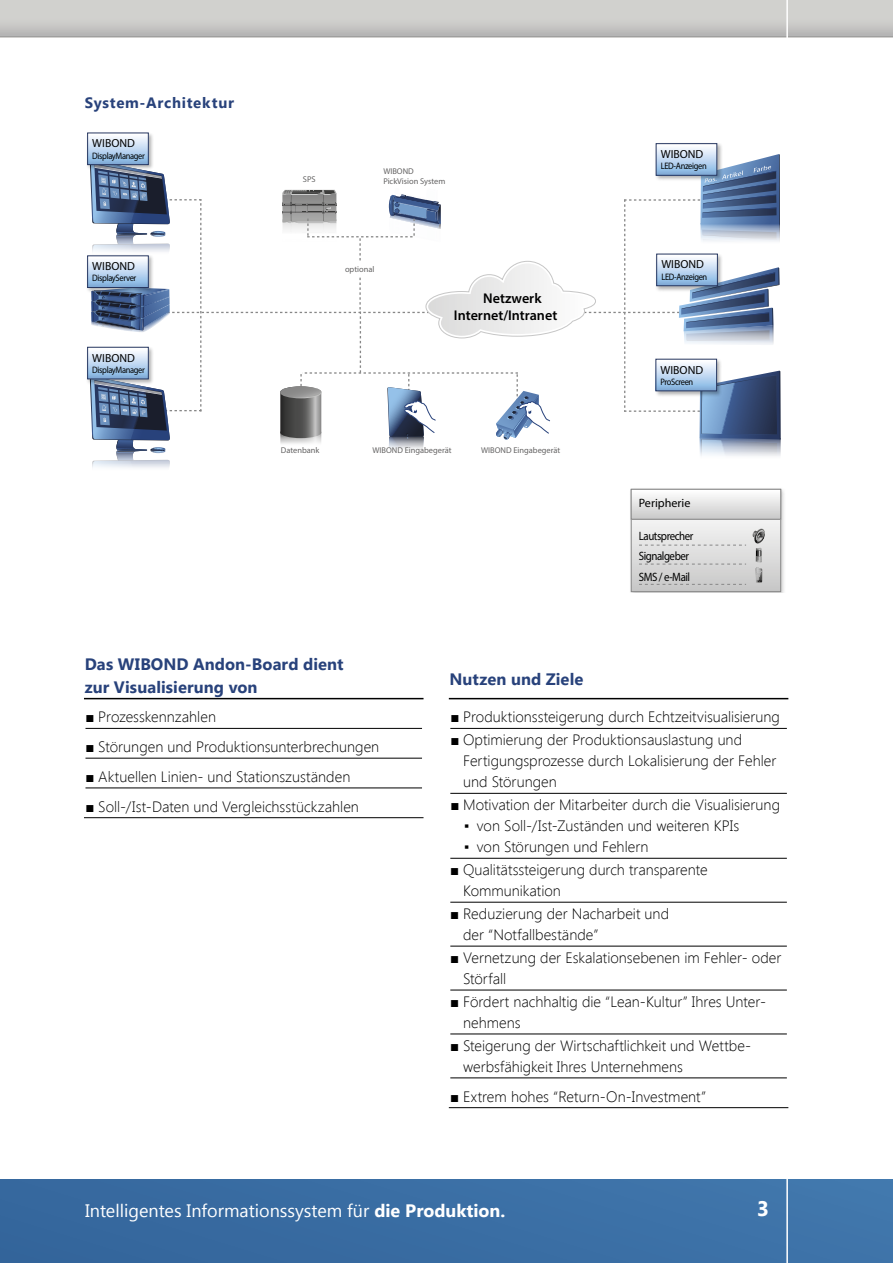
<style>
.page{position:relative;width:893px;height:1263px;background:#fff}
.page>*{position:absolute;margin:0;border:0;box-sizing:border-box;transform-origin:0 0}
.t1{font:700 21px "Segoe UI";color:#fff}
.t2{font:18px "Segoe UI";color:#fff}
.t3{font:700 16.5px/22.5px "Segoe UI";letter-spacing:.005em;color:#28427b}
.t4{font:300 15px/21px "Segoe UI";color:#000}
.t5{font:700 15px "Segoe UI";letter-spacing:.05em;color:#28427b}
.t6{font:600 14.1px/17px "Myriad Pro";color:#000}
.t7{font:12.15px/20.5px "Myriad Pro";letter-spacing:-.04em;color:#000;scale:.9 1}
.t8{font:12.15px "Myriad Pro";color:#000}
.t9{font:11.7px "Myriad Pro";color:#000}
.t10{font:9.45px "Myriad Pro";letter-spacing:-.04em;color:#000;scale:.9 1}
.t11{font:8.4px/10.1px "Myriad Pro";color:#646363}
.s1{font-family:"Arial";font-weight:700}
.s2{font-weight:700}
</style>
<div class="page">
<div style="left:0;top:0;width:893px;height:37px;background:#9f9f9e"></div>
<div style="left:0;top:0;width:893px;height:36px;background:linear-gradient(to bottom,#d9d9d5,#bebdbc)"></div>
<div style="left:0;top:1180px;width:893px;height:83px;background:#3a6ea4"></div>
<hr style="left:786px;top:0;width:2px;height:1263px;background:#fff">
<hr style="left:85px;top:728px;width:337px;height:1px;background:#000">
<hr style="left:85px;top:758px;width:337px;height:1px;background:#000">
<hr style="left:85px;top:788px;width:337px;height:1px;background:#000">
<hr style="left:84px;top:817px;width:339px;height:1px;background:#000">
<hr style="left:84px;top:698px;width:339px;height:1px;background:#000">
<hr style="left:450px;top:728px;width:337px;height:1px;background:#000">
<hr style="left:450px;top:793px;width:337px;height:1px;background:#000">
<hr style="left:450px;top:858px;width:337px;height:1px;background:#000">
<hr style="left:450px;top:902px;width:337px;height:1px;background:#000">
<hr style="left:450px;top:946px;width:337px;height:1px;background:#000">
<hr style="left:450px;top:990px;width:337px;height:1px;background:#000">
<hr style="left:450px;top:1034px;width:337px;height:1px;background:#000">
<hr style="left:450px;top:1078px;width:337px;height:1px;background:#000">
<hr style="left:449px;top:1107px;width:339px;height:1px;background:#000">
<hr style="left:449px;top:698px;width:339px;height:1px;background:#000">
<img style="left:655px;top:143px;width:67px;height:11px">
<div style="left:656px;top:144px;width:61px;height:31px;background:linear-gradient(to right,#eef4fc,#eef4fc)"></div>
<div style="left:656px;top:143px;width:61px;height:33px;border:1px solid #273760"></div>
<div style="left:631px;top:489px;width:150px;height:103px;background:#c8c8c8"></div>
<div style="left:631px;top:489px;width:150px;height:103px;border:1px solid #878787"></div>
<img style="left:87px;top:132px;width:66px;height:37px">
<svg style="left:89px;top:135px;width:58px;height:28px"></svg>
<div style="left:87px;top:133px;width:62px;height:32px;border:1px solid #273760"></div>
<svg style="left:89px;top:260px;width:1px;height:26px"></svg>
<div style="left:87px;top:255px;width:62px;height:33px;border:1px solid #273760"></div>
<img style="left:87px;top:346px;width:3px;height:38px">
<svg style="left:89px;top:349px;width:1px;height:28px"></svg>
<div style="left:87px;top:347px;width:62px;height:32px;border:1px solid #273760"></div>
<svg style="left:90px;top:154px;width:691px;height:431px"></svg>
<p class="t5" style="left:85px;top:92px;width:151px">System-Architektur</p>
<p class="t9" style="left:92px;top:136px;width:44px">WIBOND</p>
<p class="t10" style="left:92px;top:150px;width:60px">DisplayManager</p>
<p class="t9" style="left:92px;top:259px;width:44px">WIBOND</p>
<p class="t10" style="left:92px;top:272px;width:50px">DisplayServer</p>
<p class="t9" style="left:92px;top:350px;width:44px">WIBOND</p>
<p class="t10" style="left:92px;top:364px;width:60px">DisplayManager</p>
<p class="t11" style="left:303px;top:174px;width:14px">SPS</p>
<p class="t11" style="left:383px;top:166px;width:64px">WIBOND<br>PickVision System</p>
<p class="t11" style="left:345px;top:264px;width:31px">optional</p>
<p class="t6" style="left:454px;top:290px;width:105px;text-indent:29px">Netzwerk<br>Internet/Intranet</p>
<p class="t11" style="left:281px;top:444px;width:40px">Datenbank</p>
<p class="t11" style="left:372px;top:444px;width:81px">WIBOND Eingabegerät</p>
<p class="t11" style="left:481px;top:444px;width:81px">WIBOND Eingabegerät</p>
<p class="t9" style="left:661px;top:147px;width:44px">WIBOND</p>
<p class="t10" style="left:661px;top:160px;width:53px">LED-Anzeigen</p>
<p class="t9" style="left:661px;top:257px;width:44px">WIBOND</p>
<p class="t10" style="left:661px;top:271px;width:53px">LED-Anzeigen</p>
<p class="t9" style="left:660px;top:362px;width:44px">WIBOND</p>
<p class="t10" style="left:660px;top:376px;width:38px">ProScreen</p>
<p class="t8" style="left:639px;top:496px;width:53px">Peripherie</p>
<p class="t7" style="left:639px;top:525px;width:62px">Lautsprecher<br>Signalgeber<br>SMS / e-Mail</p>
<p class="t3" style="left:85px;top:652px;width:260px">Das WIBOND Andon-Board dient zur Visualisierung von</p>
<p class="t4" style="left:85px;top:706px;width:132px"><span class="s1">■</span> Prozesskennzahlen</p>
<p class="t4" style="left:85px;top:736px;width:295px"><span class="s1">■</span> Störungen und Produktionsunterbrechungen</p>
<p class="t4" style="left:85px;top:766px;width:266px"><span class="s1">■</span> Aktuellen Linien- und Stationszuständen</p>
<p class="t4" style="left:85px;top:795px;width:275px"><span class="s1">■</span> Soll-/Ist-Daten und Vergleichsstückzahlen</p>
<p class="t3" style="left:450px;top:667px;width:135px">Nutzen und Ziele</p>
<p class="t4" style="left:450px;top:706px;width:331px"><span class="s1">■</span> Produktionssteigerung durch Echtzeitvisualisierung</p>
<p class="t4" style="left:463px;top:729px;width:315px;text-indent:-13px"><span class="s1">■</span> Optimierung der Produktionsauslastung und<br>Fertigungsprozesse durch Lokalisierung der Fehler und Störungen</p>
<p class="t4" style="left:450px;top:794px;width:331px"><span class="s1">■</span> Motivation der Mitarbeiter durch die Visualisierung</p>
<p class="t4" style="left:464px;top:815px;width:277px">▪ von Soll-/Ist-Zuständen und weiteren KPIs</p>
<p class="t4" style="left:464px;top:836px;width:186px">▪ von Störungen und Fehlern</p>
<p class="t4" style="left:463px;top:859px;width:246px;text-indent:-13px"><span class="s1">■</span> Qualitätssteigerung durch transparente<br>Kommunikation</p>
<p class="t4" style="left:463px;top:903px;width:208px;text-indent:-13px"><span class="s1">■</span> Reduzierung der Nacharbeit und der “Notfallbestände”</p>
<p class="t4" style="left:463px;top:947px;width:320px;text-indent:-13px"><span class="s1">■</span> Vernetzung der Eskalationsebenen im Fehler- oder<br>Störfall</p>
<p class="t4" style="left:463px;top:991px;width:305px;text-indent:-13px"><span class="s1">■</span> Fördert nachhaltig die “Lean-Kultur” Ihres Unter&shy;nehmens</p>
<p class="t4" style="left:463px;top:1034px;width:290px;text-indent:-13px"><span class="s1">■</span> Steigerung der Wirtschaftlichkeit und Wettbe&shy;werbsfähigkeit Ihres Unternehmens</p>
<p class="t4" style="left:450px;top:1085px;width:257px"><span class="s1">■</span> Extrem hohes “Return-On-Investment”</p>
<p class="t2" style="left:85px;top:1198px;width:422px">Intelligentes Informationssystem für <span class="s2">die Produktion.</span></p>
<h1 class="t1" style="left:757px;top:1194px;width:14px">3</h1>
</div>
